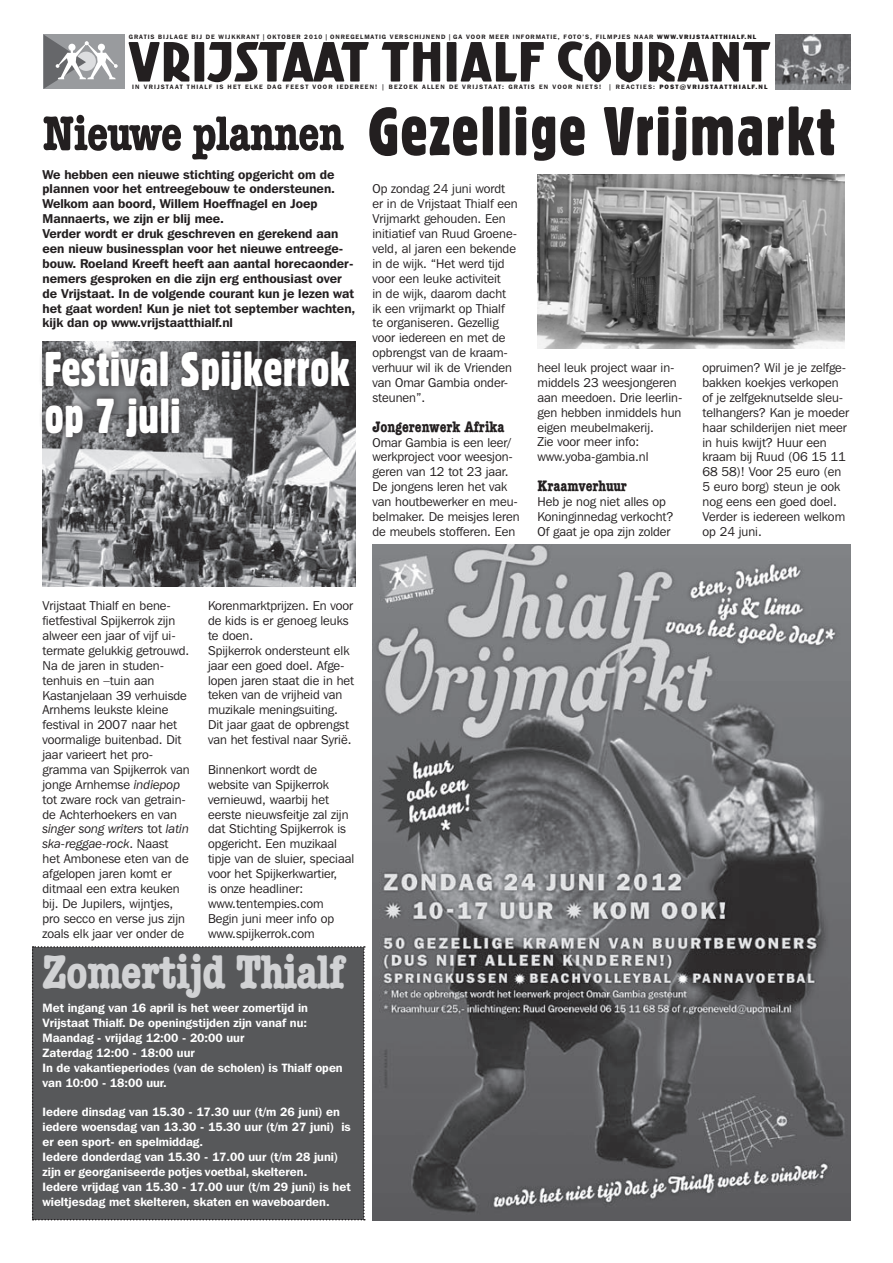
<style>
.page{position:relative;width:893px;height:1263px;background:#fff}
.page>*{position:absolute;margin:0;border:0;box-sizing:border-box;transform-origin:0 0}
.t1{font:66.75px "Gothic 821 Condensed BT";letter-spacing:.02em;color:#231f20}
.t2{font:52.05px "Kurversbrug";letter-spacing:.02em;color:#231f20}
.t3{font:700 condensed 48.75px "American Typewriter";letter-spacing:-.02em;color:#d1d2d4}
.t4{font:47.25px/46.7px "Gothic 821 Condensed BT";color:#fff}
.t5{font:700 condensed 15.75px "American Typewriter";color:#231f20}
.t6{font:12.75px/14.9px "Franklin Gothic IT Cby BT";color:#231f20}
.t7{font:600 12.75px/14.9px "Franklin Gothic IT Cby BT";color:#231f20}
.t8{font:600 12px/14.9px "Franklin Gothic IT Cby BT";color:#fff}
.t9{font:600 6.3px "Franklin Gothic IT Cby BT";letter-spacing:.15em;color:#231f20}
.t10{font:600 6.3px "Franklin Gothic IT Cby BT";letter-spacing:.18em;color:#231f20}
.s1{font-weight:800}
.s2{font-family:"American Typewriter";font-weight:700;font-stretch:condensed;font-size:50.25px}
.s3{font-style:italic}
</style>
<div class="page">
<div style="left:44px;top:35px;width:81px;height:54px;background:#999b9e"></div>
<svg style="left:44px;top:35px;width:74px;height:54px"></svg>
<img style="left:775px;top:34px;width:75px;height:55px">
<div style="left:32px;top:946px;width:333px;height:274px;background:#57585a"></div>
<img style="left:43px;top:341px;width:312px;height:246px">
<img style="left:372px;top:545px;width:478px;height:675px">
<img style="left:537px;top:174px;width:308px;height:175px">
<div style="left:38px;top:344px;width:319px;height:101px;background:#231f20;opacity:.75"></div>
<p class="t9" style="left:129px;top:33px;width:629px">Gratis bijlage bij de wijkkrant | oktober 2010 | Onregelmatig verschijnend | Ga voor meer informatie, foto’s, filmpjes naar <span class="s1">WWW.VRIJSTAATTHIALF.NL</span></p>
<h2 class="t2" style="left:128px;top:29px;width:644px">VRIJSTAAT THIALF COURANT</h2>
<p class="t10" style="left:132px;top:83px;width:637px">I n Vrijstaat Thialf is het elke dag feest voor iedereen! | Bezoek allen de Vrijstaat: g ratis en voor niets! | reacties: <span class="s1">POST@VRIJSTAATTHIALF.NL</span></p>
<h1 class="t1" style="left:43px;top:91px;width:795px"><span class="s2">Nieuwe plannen</span> Gezellige Vrijmarkt</h1>
<p class="t7" style="left:43px;top:166px;width:314px">We hebben een nieuwe stichting opgericht om de plannen voor het entreegebouw te ondersteunen.<br>Welkom aan boord, Willem Hoeffnagel en Joep Mannaerts, we zijn er blij mee.<br>Verder wordt er druk geschreven en gerekend aan een nieuw businessplan voor het nieuwe entreege&shy;bouw. Roeland Kreeft heeft aan aantal horecaonder&shy;nemers gesproken en die zijn erg enthousiast over de Vrijstaat. In de volgende courant kun je lezen wat het gaat worden! Kun je niet tot september wachten, kijk dan op www.vrijstaatthialf.nl</p>
<p class="t6" style="left:372px;top:181px;width:147px">Op zondag 24 juni wordt er in de Vrijstaat Thialf een<br>Vrijmarkt gehouden. Een initiatief van Ruud Groene&shy;veld, al jaren een bekende in de wijk. “Het werd tijd voor een leuke activiteit<br>in de wijk, daarom dacht ik een vrijmarkt op Thialf te organiseren. Gezellig voor iedereen en met de opbrengst van de kraam&shy;verhuur wil ik de Vrienden van Omar Gambia onder&shy;steunen”.</p>
<p class="t5" style="left:372px;top:414px;width:133px">Jongerenwerk Afrika</p>
<p class="t6" style="left:372px;top:434px;width:149px">Omar Gambia is een leer/ werkproject voor weesjon&shy;geren van 12 tot 23 jaar.<br>De jongens leren het vak van houtbewerker en meu&shy;belmaker. De meisjes leren de meubels stofferen. Een</p>
<h3 class="t4" style="left:45px;top:345px;width:307px">Festival Spijkerrok op 7 juli</h3>
<p class="t6" style="left:702px;top:360px;width:148px">opruimen? Wil je je zelfge&shy;bakken koekjes verkopen of je zelfgeknutselde sleu&shy;telhangers? Kan je moeder haar schilderijen niet meer in huis kwijt? Huur een kraam bij Ruud (06 15 11<br>68 58)! Voor 25 euro (en<br>5 euro borg) steun je ook nog eens een goed doel.<br>Verder is iedereen welkom op 24 juni.</p>
<p class="t6" style="left:537px;top:360px;width:147px">heel leuk project waar in&shy;middels 23 weesjongeren aan meedoen. Drie leerlin&shy;gen hebben inmiddels hun eigen meubelmakerij.<br>Zie voor meer info: www.yoba-gambia.nl</p>
<p class="t5" style="left:537px;top:473px;width:91px">Kraamverhuur</p>
<p class="t6" style="left:537px;top:494px;width:138px">Heb je nog niet alles op<br>Koninginnedag verkocht?<br>Of gaat je opa zijn zolder</p>
<p class="t6" style="left:43px;top:598px;width:149px">Vrijstaat Thialf en bene&shy;fietfestival Spijkerrok zijn alweer een jaar of vijf ui&shy;termate gelukkig getrouwd.<br>Na de jaren in studen&shy;tenhuis en –tuin aan<br>Kastanjelaan 39 verhuisde<br>Arnhems leukste kleine festival in 2007 naar het voormalige buitenbad. Dit jaar varieert het pro&shy;gramma van Spijkerrok van jonge Arnhemse <span class="s3">indiepop </span>tot zware rock van getrain&shy;de Achterhoekers en van <span class="s3">singer song writers</span> tot <span class="s3">latin ska-reggae-rock</span>. Naast<br>het Ambonese eten van de afgelopen jaren komt er ditmaal een extra keuken bij. De Jupilers, wijntjes, pro secco en verse jus zijn zoals elk jaar ver onder de</p>
<p class="t6" style="left:208px;top:598px;width:148px">Korenmarktprijzen. En voor de kids is er genoeg leuks te doen.<br>Spijkerrok ondersteunt elk jaar een goed doel. Afge&shy;lopen jaren staat die in het teken van de vrijheid van muzikale meningsuiting.<br>Dit jaar gaat de opbrengst van het festival naar Syrië.</p>
<p class="t6" style="left:208px;top:762px;width:148px">Binnenkort wordt de website van Spijkerrok vernieuwd, waarbij het eerste nieuwsfeitje zal zijn dat Stichting Spijkerrok is opgericht. Een muzikaal tipje van de sluier, speciaal voor het Spijkerkwartier,<br>is onze headliner: www.tentempies.com<br>Begin juni meer info op www.spijkerrok.com</p>
<h3 class="t3" style="left:43px;top:933px;width:304px">Zomertijd Thialf</h3>
<p class="t8" style="left:43px;top:1000px;width:302px">Met ingang van 16 april is het weer zomertijd in Vrijstaat Thialf. De openingstijden zijn vanaf nu:<br>Maandag - vrijdag 12:00 - 20:00 uur<br>Zaterdag 12:00 - 18:00 uur<br>In de vakantieperiodes (van de scholen) is Thialf open van 10:00 - 18:00 uur.</p>
<p class="t8" style="left:43px;top:1104px;width:310px">Iedere dinsdag van 15.30 - 17.30 uur (t/m 26 juni) en iedere woensdag van 13.30 - 15.30 uur (t/m 27 juni) is er een sport- en spelmiddag.<br>Iedere donderdag van 15.30 - 17.00 uur (t/m 28 juni) zijn er georganiseerde potjes voetbal, skelteren.<br>Iedere vrijdag van 15.30 - 17.00 uur (t/m 29 juni) is het wieltjesdag met skelteren, skaten en waveboarden.</p>
</div>
